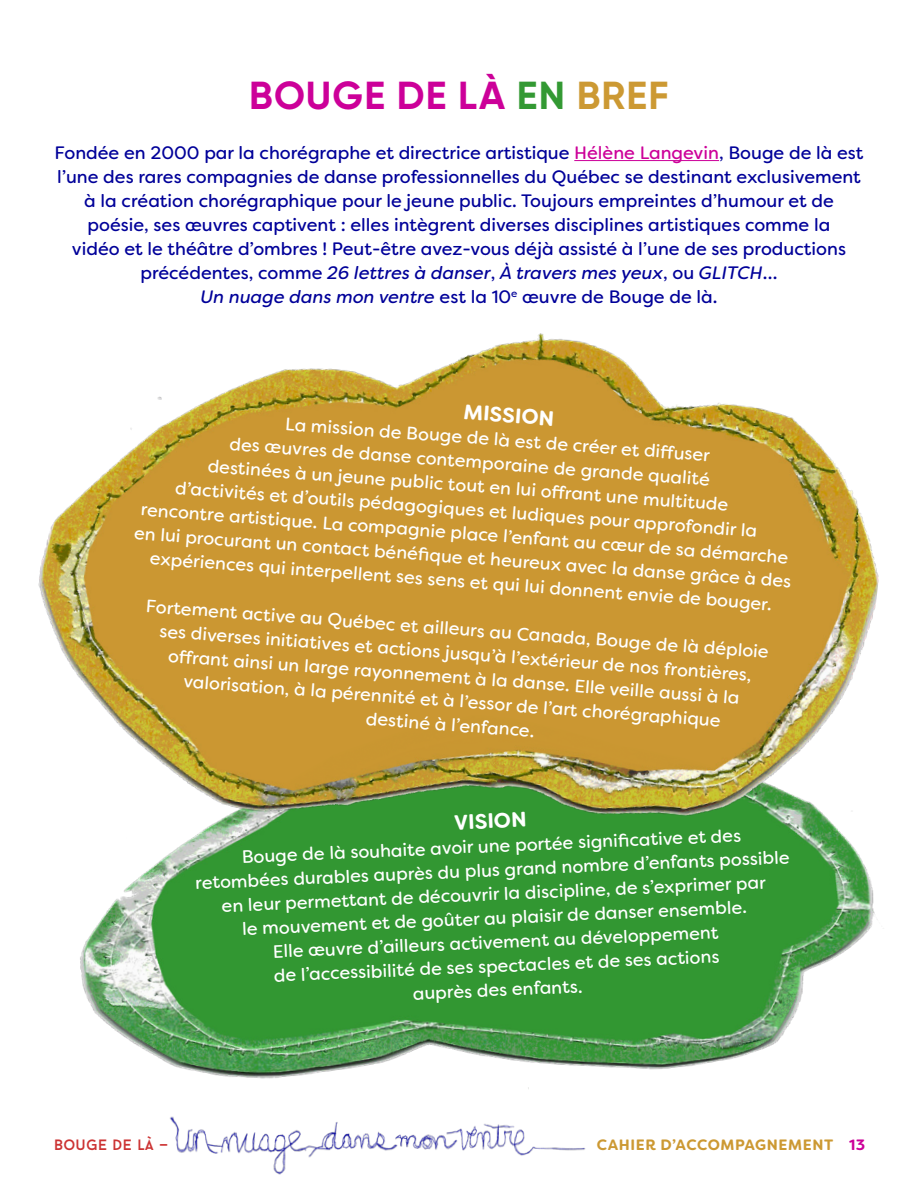
<style>
.page{position:relative;width:918px;height:1188px;background:#fff}
.page>*{position:absolute;margin:0;border:0;box-sizing:border-box;transform-origin:0 0}
.t1{font:700 39px "Gilroy";letter-spacing:.03em;color:#c09}
.t2{font:700 21px "Filson Soft";color:#fff}
.t3{font:18px/24px "Filson Soft";color:#fff;text-align:center}
.t4{font:18px/24px "Filson Soft";color:#009;text-align:center}
.t5{font:700 15px "Filson Soft";letter-spacing:.04em;color:#c93}
.t6{font:15px "Baron Neue";letter-spacing:.02em;color:#c33}
.s1{color:#393}
.s2{color:#c93}
.s3{color:#c09}
.s4{font-style:italic}
</style>
<div class="page">
<img style="left:170px;top:1116px;width:416px;height:59px">
<hr style="left:574px;top:160px;width:145px;height:1px;background:#c09">
<img style="left:80px;top:903px;width:795px;height:186px">
<img style="left:38px;top:333px;width:841px;height:570px">
<p class="t1" style="left:249px;top:71px;width:421px">BOUGE DE LÀ <span class="s1">EN</span> <span class="s2">BREF</span></p>
<p class="t4" style="left:54px;top:140px;width:811px">Fondée en 2000 par la chorégraphe et directrice artistique <span class="s3">Hélène Langevin</span>, Bouge de là est l’une des rares compagnies de danse professionnelles du Québec se destinant exclusivement à la création chorégraphique pour le jeune public. Toujours empreintes d’humour et de poésie, ses œuvres captivent : elles intègrent diverses disciplines artistiques comme la<br>vidéo et le théâtre d’ombres ! Peut-être avez-vous déjà assisté à l’une de ses productions précédentes, comme <span class="s4">26 lettres à danser</span>, <span class="s4">À travers mes yeux</span>, ou <span class="s4">GLITCH</span>…<br><span class="s4">Un nuage dans mon ventre</span> est la 10<sup>e</sup> œuvre de Bouge de là.</p>
<p class="t2" style="left:465px;top:398px;width:92px;rotate:4deg">MISSION</p>
<p class="t3" style="left:286px;top:412px;width:427px;rotate:4deg">La mission de Bouge de là est de créer et diff user</p>
<p class="t3" style="left:231px;top:433px;width:483px;rotate:4deg">des œuvres de danse contemporaine de grande qualité</p>
<p class="t3" style="left:209px;top:455px;width:523px;rotate:4deg">destinées à un jeune public tout en lui off rant une multitude</p>
<p class="t3" style="left:176px;top:477px;width:585px;rotate:4deg">d’activités et d’outils pédagogiques et ludiques pour approfondir la</p>
<p class="t3" style="left:142px;top:498px;width:651px;rotate:4deg">rencontre artistique. La compagnie place l’enfant au cœur de sa démarche</p>
<p class="t3" style="left:135px;top:522px;width:660px;rotate:4deg">en lui procurant un contact bénéfi que et heureux avec la danse grâce à des expériences qui interpellent ses sens et qui lui donnent envie de bouger.</p>
<p class="t3" style="left:147px;top:595px;width:626px;rotate:4deg">Fortement active au Québec et ailleurs au Canada, Bouge de là déploie</p>
<p class="t3" style="left:160px;top:620px;width:595px;rotate:4deg">ses diverses initiatives et actions jusqu’à l’extérieur de nos frontières,</p>
<p class="t3" style="left:169px;top:645px;width:574px;rotate:4deg">off rant ainsi un large rayonnement à la danse. Elle veille aussi à la</p>
<p class="t3" style="left:184px;top:670px;width:540px;rotate:4deg">valorisation, à la pérennité et à l’essor de l’art chorégraphique</p>
<p class="t3" style="left:367px;top:707px;width:170px;rotate:4deg">destiné à l’enfance.</p>
<p class="t2" style="left:453px;top:809px;width:74px;rotate:-3deg">VISION</p>
<p class="t3" style="left:194px;top:844px;width:596px;rotate:-2deg">Bouge de là souhaite avoir une portée signifi cative et des retombées durables auprès du plus grand nombre d’enfants possible en leur permettant de découvrir la discipline, de s’exprimer par<br>le mouvement et de goûter au plaisir de danser ensemble.<br>Elle œuvre d’ailleurs activement au développement<br>de l’accessibilité de ses spectacles et de ses actions<br>auprès des enfants.</p>
<p class="t6" style="left:54px;top:1135px;width:116px">BOUGE DE LÀ —</p>
<p class="t5" style="left:597px;top:1135px;width:270px">CAHIER D’ACCOMPAGNEMENT <span class="s3">13</span></p>
</div>
